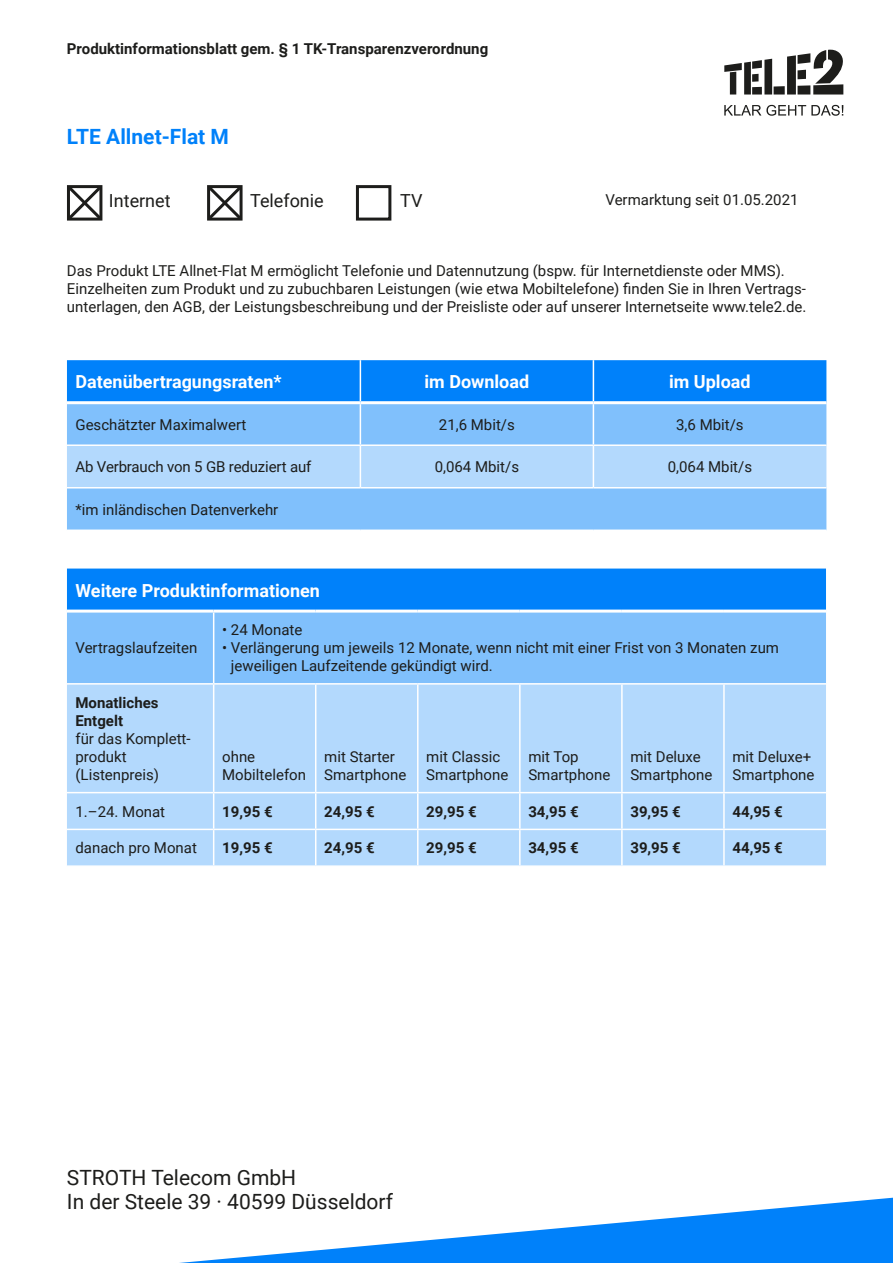
<style>
.page{position:relative;width:893px;height:1263px;background:#fff}
.page>*{position:absolute;margin:0;border:0;box-sizing:border-box;transform-origin:0 0}
.t1{font:21px/24px "Roboto";color:#1d1d1b}
.t2{font:700 21px "Roboto";color:#0081fa}
.t3{font:700 18px "Roboto";color:#fff}
.t4{font:18px "Roboto";color:#1d1d1b}
.t5{font:15px/18px "Roboto";color:#1d1d1b}
.t6{font:700 15px/18px "Roboto";color:#1d1d1b}
</style>
<div class="page">
<svg style="left:355px;top:185px;width:37px;height:36px"></svg>
<svg style="left:67px;top:185px;width:36px;height:36px"></svg>
<svg style="left:207px;top:185px;width:36px;height:36px"></svg>
<div style="left:67px;top:360px;width:759px;height:41px;background:#0081fa"></div>
<div style="left:67px;top:404px;width:759px;height:125px;background:#80c0fc"></div>
<div style="left:67px;top:446px;width:759px;height:41px;background:#b3d9fd"></div>
<hr style="left:360px;top:360px;width:1px;height:41px;background:#fff">
<hr style="left:593px;top:360px;width:1px;height:41px;background:#fff">
<hr style="left:360px;top:404px;width:1px;height:40px;background:#fff">
<hr style="left:593px;top:404px;width:1px;height:40px;background:#fff">
<hr style="left:67px;top:444px;width:293px;height:2px;background:#fff">
<hr style="left:360px;top:444px;width:233px;height:2px;background:#fff">
<hr style="left:360px;top:446px;width:1px;height:41px;background:#fff">
<hr style="left:593px;top:444px;width:233px;height:2px;background:#fff">
<hr style="left:593px;top:446px;width:1px;height:41px;background:#fff">
<hr style="left:67px;top:487px;width:293px;height:1px;background:#fff">
<hr style="left:360px;top:487px;width:233px;height:1px;background:#fff">
<hr style="left:593px;top:487px;width:233px;height:1px;background:#fff">
<div style="left:67px;top:568px;width:759px;height:42px;background:#0081fa"></div>
<div style="left:67px;top:613px;width:759px;height:70px;background:#80c0fc"></div>
<div style="left:67px;top:685px;width:759px;height:180px;background:#b3d9fd"></div>
<hr style="left:213px;top:613px;width:1px;height:70px;background:#fff">
<hr style="left:213px;top:685px;width:1px;height:107px;background:#fff">
<hr style="left:67px;top:792px;width:147px;height:1px;background:#fff">
<hr style="left:214px;top:792px;width:102px;height:1px;background:#fff">
<hr style="left:213px;top:793px;width:1px;height:36px;background:#fff">
<hr style="left:316px;top:792px;width:102px;height:1px;background:#fff">
<hr style="left:315px;top:793px;width:1px;height:36px;background:#fff">
<hr style="left:418px;top:792px;width:102px;height:1px;background:#fff">
<hr style="left:417px;top:793px;width:2px;height:36px;background:#fff">
<hr style="left:622px;top:792px;width:102px;height:1px;background:#fff">
<hr style="left:724px;top:792px;width:102px;height:1px;background:#fff">
<hr style="left:67px;top:829px;width:147px;height:1px;background:#fff">
<hr style="left:214px;top:829px;width:102px;height:1px;background:#fff">
<hr style="left:213px;top:830px;width:1px;height:35px;background:#fff">
<hr style="left:316px;top:829px;width:102px;height:1px;background:#fff">
<hr style="left:315px;top:830px;width:1px;height:35px;background:#fff">
<hr style="left:418px;top:829px;width:102px;height:1px;background:#fff">
<hr style="left:417px;top:830px;width:2px;height:35px;background:#fff">
<hr style="left:622px;top:829px;width:102px;height:1px;background:#fff">
<hr style="left:724px;top:829px;width:102px;height:1px;background:#fff">
<hr style="left:315px;top:685px;width:1px;height:107px;background:#fff">
<hr style="left:417px;top:685px;width:2px;height:107px;background:#fff">
<hr style="left:519px;top:793px;width:2px;height:36px;background:#fff">
<hr style="left:621px;top:793px;width:2px;height:36px;background:#fff">
<hr style="left:520px;top:829px;width:102px;height:1px;background:#fff">
<hr style="left:519px;top:830px;width:2px;height:35px;background:#fff">
<hr style="left:621px;top:830px;width:2px;height:35px;background:#fff">
<hr style="left:519px;top:685px;width:2px;height:107px;background:#fff">
<hr style="left:621px;top:685px;width:2px;height:107px;background:#fff">
<hr style="left:520px;top:792px;width:102px;height:1px;background:#fff">
<hr style="left:723px;top:685px;width:2px;height:107px;background:#fff">
<hr style="left:723px;top:793px;width:2px;height:36px;background:#fff">
<hr style="left:723px;top:830px;width:2px;height:35px;background:#fff">
<svg style="left:179px;top:1198px;width:714px;height:65px"></svg>
<svg style="left:724px;top:59px;width:48px;height:36px"></svg>
<div style="left:774px;top:86px;width:11px;height:9px;background:#1d1d1b"></div>
<svg style="left:787px;top:49px;width:56px;height:46px"></svg>
<svg style="left:724px;top:105px;width:119px;height:11px"></svg>
<p class="t6" style="left:67px;top:39px;width:423px">Produktinformationsblatt gem. § 1 TK-Transparenzverordnung</p>
<h1 class="t2" style="left:67px;top:122px;width:164px">LTE Allnet-Flat M</h1>
<p class="t4" style="left:109px;top:188px;width:63px">Internet</p>
<p class="t4" style="left:250px;top:188px;width:75px">Telefonie</p>
<p class="t4" style="left:400px;top:188px;width:24px">TV</p>
<p class="t5" style="left:605px;top:190px;width:195px">Vermarktung seit 01.05.2021</p>
<p class="t5" style="left:67px;top:261px;width:741px">Das Produkt LTE Allnet-Flat M ermöglicht Telefonie und Datennutzung (bspw. für Internetdienste oder MMS).<br>Einzelheiten zum Produkt und zu zubuchbaren Leistungen (wie etwa Mobiltelefone) finden Sie in Ihren Vertrags&shy;unterlagen, den AGB, der Leistungsbeschreibung und der Preisliste oder auf unserer Internetseite www.tele2.de.</p>
<p class="t3" style="left:75px;top:369px;width:208px">Datenübertragungsraten*</p>
<p class="t3" style="left:424px;top:369px;width:106px">im Download</p>
<p class="t3" style="left:669px;top:369px;width:83px">im Upload</p>
<p class="t5" style="left:75px;top:415px;width:172px">Geschätzter Maximalwert</p>
<p class="t5" style="left:439px;top:415px;width:77px">21,6 Mbit/s</p>
<p class="t5" style="left:676px;top:415px;width:69px">3,6 Mbit/s</p>
<p class="t5" style="left:75px;top:457px;width:237px">Ab Verbrauch von 5 GB reduziert auf</p>
<p class="t5" style="left:435px;top:457px;width:86px">0,064 Mbit/s</p>
<p class="t5" style="left:668px;top:457px;width:86px">0,064 Mbit/s</p>
<p class="t5" style="left:75px;top:500px;width:204px">*im inländischen Datenverkehr</p>
<p class="t3" style="left:75px;top:577px;width:246px">Weitere Produktinformationen</p>
<p class="t5" style="left:75px;top:638px;width:123px">Vertragslaufzeiten</p>
<p class="t6" style="left:75px;top:693px;width:85px">Monatliches<br>Entgelt</p>
<p class="t5" style="left:75px;top:729px;width:117px">für das Komplett&shy;produkt (Listenpreis)</p>
<p class="t5" style="left:222px;top:620px;width:82px">• 24 Monate</p>
<p class="t5" style="left:231px;top:638px;width:550px;text-indent:-9px">• Verlängerung um jeweils 12 Monate, wenn nicht mit einer Frist von 3 Monaten zum jeweiligen Laufzeitende gekündigt wird.</p>
<p class="t5" style="left:222px;top:747px;width:85px">ohne<br>Mobiltelefon</p>
<p class="t5" style="left:324px;top:747px;width:84px">mit Starter<br>Smartphone</p>
<p class="t5" style="left:426px;top:747px;width:84px">mit Classic<br>Smartphone</p>
<p class="t5" style="left:528px;top:747px;width:84px">mit Top<br>Smartphone</p>
<p class="t5" style="left:630px;top:747px;width:84px">mit Deluxe<br>Smartphone</p>
<p class="t5" style="left:732px;top:747px;width:84px">mit Deluxe+<br>Smartphone</p>
<p class="t5" style="left:75px;top:802px;width:91px">1.–24. Monat</p>
<p class="t6" style="left:222px;top:802px;width:52px">19,95 €</p>
<p class="t6" style="left:324px;top:802px;width:52px">24,95 €</p>
<p class="t6" style="left:426px;top:802px;width:52px">29,95 €</p>
<p class="t6" style="left:528px;top:802px;width:52px">34,95 €</p>
<p class="t6" style="left:630px;top:802px;width:52px">39,95 €</p>
<p class="t6" style="left:732px;top:802px;width:52px">44,95 €</p>
<p class="t5" style="left:75px;top:838px;width:123px">danach pro Monat</p>
<p class="t6" style="left:222px;top:838px;width:52px">19,95 €</p>
<p class="t6" style="left:324px;top:838px;width:52px">24,95 €</p>
<p class="t6" style="left:426px;top:838px;width:52px">29,95 €</p>
<p class="t6" style="left:528px;top:838px;width:52px">34,95 €</p>
<p class="t6" style="left:630px;top:838px;width:52px">39,95 €</p>
<p class="t6" style="left:732px;top:838px;width:52px">44,95 €</p>
<h1 class="t1" style="left:67px;top:1164px;width:327px">STROTH Telecom GmbH<br>In der Steele 39 · 40599 Düsseldorf</h1>
</div>
